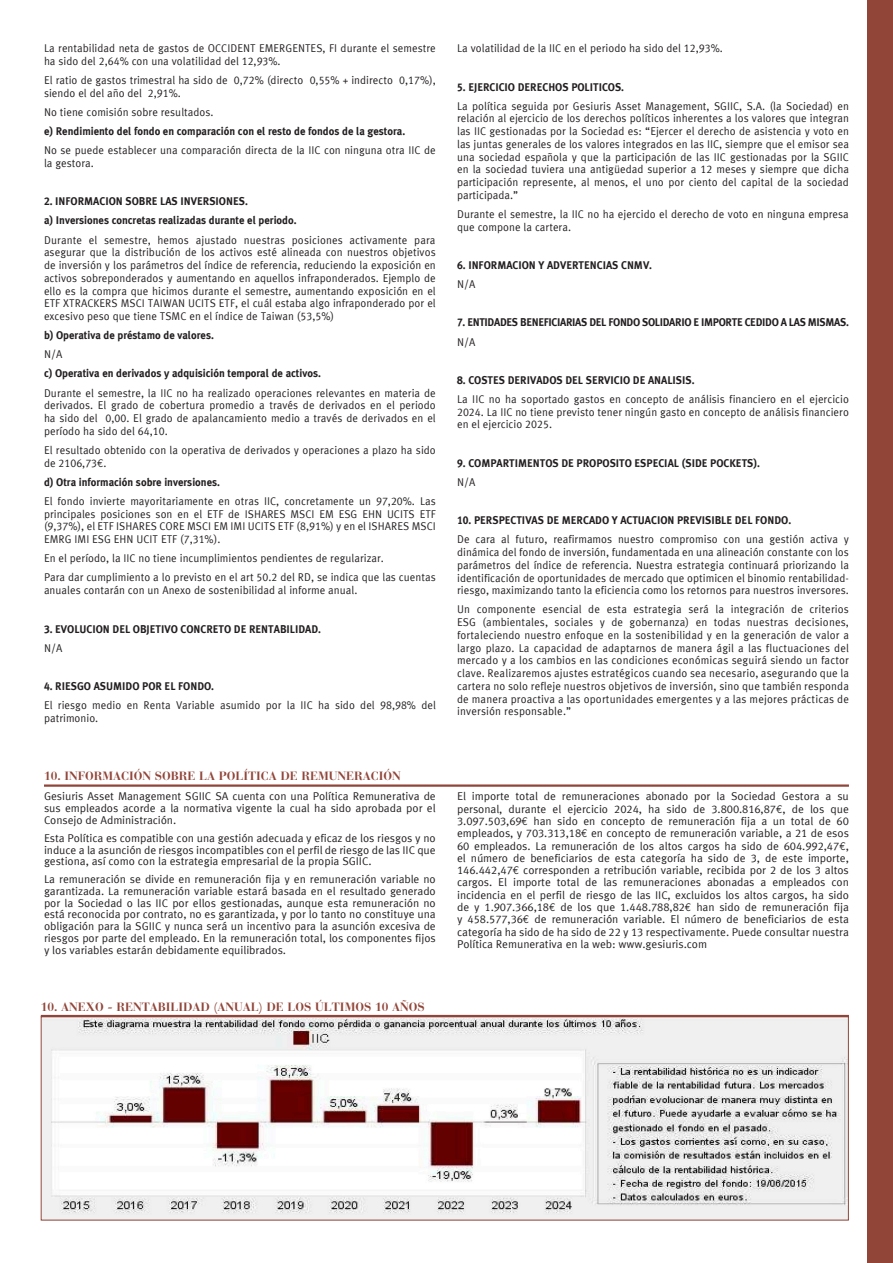
<style>
.page{position:relative;width:893px;height:1263px;background:#fff}
.page>*{position:absolute;margin:0;border:0;box-sizing:border-box;transform-origin:0 0}
.t1{font:700 12px "Bauer Bodoni";color:#914539}
.t2{font:11.25px/12.8px "Meta Korrespondenz";color:#231f20;scale:.95 1}
.t3{font:11.25px/12.3px "Meta Korrespondenz";color:#231f20;text-align:justify}
.t4{font:700 11.25px "Meta Korrespondenz";color:#231f20;scale:.95 1}
.t5{font:700 11.25px "Meta Korrespondenz";letter-spacing:-.03em;color:#231f20;scale:.95 1}
.s1{font-family:"Euro Mono"}
</style>
<div class="page">
<div style="left:867px;top:0;width:26px;height:1263px;background:#914539"></div>
<hr style="left:44px;top:784px;width:805px;height:3px;background:#914539">
<img style="left:43px;top:1018px;width:804px;height:200px">
<hr style="left:41px;top:1015px;width:808px;height:2px;background:#914539">
<p class="t2" style="left:44px;top:42px;width:414px">La rentabilidad neta de gastos de OCCIDENT EMERGENTES, FI durante el semestre ha sido del 2,64% con una volatilidad del 12,93%.</p>
<p class="t2" style="left:44px;top:74px;width:414px">El ratio de gastos trimestral ha sido de 0,72% (directo 0,55% + indirecto 0,17%), siendo el del año del 2,91%.</p>
<p class="t2" style="left:44px;top:106px;width:180px">No tiene comisión sobre resultados.</p>
<p class="t4" style="left:44px;top:125px;width:382px">e) Rendimiento del fondo en comparación con el resto de fondos de la gestora.</p>
<p class="t2" style="left:44px;top:144px;width:414px">No se puede establecer una comparación directa de la IIC con ninguna otra IIC de la gestora.</p>
<p class="t4" style="left:44px;top:195px;width:216px">2. INFORMACION SOBRE LAS INVERSIONES.</p>
<p class="t4" style="left:44px;top:214px;width:267px">a) Inversiones concretas realizadas durante el periodo.</p>
<p class="t2" style="left:44px;top:233px;width:414px;text-align:justify">Durante el semestre, hemos ajustado nuestras posiciones activamente para asegurar que la distribución de los activos esté alineada con nuestros objetivos de inversión y los parámetros del índice de referencia, reduciendo la exposición en activos sobreponderados y aumentando en aquellos infraponderados. Ejemplo de ello es la compra que hicimos durante el semestre, aumentando exposición en el ETF XTRACKERS MSCI TAIWAN UCITS ETF, el cuál estaba algo infraponderado por el excesivo peso que tiene TSMC en el índice de Taiwan (53,5%)</p>
<p class="t4" style="left:44px;top:329px;width:180px">b) Operativa de préstamo de valores.</p>
<p class="t2" style="left:44px;top:348px;width:21px">N/A</p>
<p class="t4" style="left:44px;top:367px;width:293px">c) Operativa en derivados y adquisición temporal de activos.</p>
<p class="t2" style="left:44px;top:386px;width:414px;text-align:justify">Durante el semestre, la IIC no ha realizado operaciones relevantes en materia de derivados. El grado de cobertura promedio a través de derivados en el periodo ha sido del 0,00. El grado de apalancamiento medio a través de derivados en el período ha sido del 64,10.</p>
<p class="t2" style="left:44px;top:443px;width:414px">El resultado obtenido con la operativa de derivados y operaciones a plazo ha sido de 2106,73<span class="s1">E</span>.</p>
<p class="t4" style="left:44px;top:475px;width:187px">d) Otra información sobre inversiones.</p>
<p class="t2" style="left:44px;top:495px;width:414px;text-align:justify">El fondo invierte mayoritariamente en otras IIC, concretamente un 97,20%. Las principales posiciones son en el ETF de ISHARES MSCI EM ESG EHN UCITS ETF (9,37%), el ETF ISHARES CORE MSCI EM IMI UCITS ETF (8,91%) y en el ISHARES MSCI EMRG IMI ESG EHN UCIT ETF (7,31%).</p>
<p class="t2" style="left:44px;top:552px;width:359px">En el período, la IIC no tiene incumplimientos pendientes de regularizar.</p>
<p class="t2" style="left:44px;top:571px;width:414px">Para dar cumplimiento a lo previsto en el art 50.2 del RD, se indica que las cuentas anuales contarán con un Anexo de sostenibilidad al informe anual.</p>
<p class="t4" style="left:44px;top:622px;width:293px">3. EVOLUCION DEL OBJETIVO CONCRETO DE RENTABILIDAD.</p>
<p class="t2" style="left:44px;top:641px;width:21px">N/A</p>
<p class="t4" style="left:44px;top:679px;width:181px">4. RIESGO ASUMIDO POR EL FONDO.</p>
<p class="t2" style="left:44px;top:699px;width:414px">El riesgo medio en Renta Variable asumido por la IIC ha sido del 98,98% del patrimonio.</p>
<p class="t1" style="left:44px;top:769px;width:358px">10. INFORMACIÓN SOBRE LA POLÍTICA DE REMUNERACIÓN</p>
<p class="t3" style="left:44px;top:790px;width:393px;line-height:11.7px">Gesiuris Asset Management SGIIC SA cuenta con una Política Remunerativa de sus empleados acorde a la normativa vigente la cual ha sido aprobada por el Consejo de Administración.</p>
<p class="t3" style="left:44px;top:832px;width:393px;line-height:11.7px">Esta Política es compatible con una gestión adecuada y eficaz de los riesgos y no induce a la asunción de riesgos incompatibles con el perfil de riesgo de las IIC que gestiona, así como con la estrategia empresarial de la propia SGIIC.</p>
<p class="t3" style="left:44px;top:873px;width:393px;line-height:11.7px">La remuneración se divide en remuneración fija y en remuneración variable no garantizada. La remuneración variable estará basada en el resultado generado por la Sociedad o las IIC por ellos gestionadas, aunque esta remuneración no está reconocida por contrato, no es garantizada, y por lo tanto no constituye una obligación para la SGIIC y nunca será un incentivo para la asunción excesiva de riesgos por parte del empleado. En la remuneración total, los componentes fijos y los variables estarán debidamente equilibrados.</p>
<p class="t1" style="left:41px;top:999px;width:385px">10. ANEXO - RENTABILIDAD (ANUAL) DE LOS ÚLTIMOS 10 AÑOS</p>
<p class="t2" style="left:457px;top:42px;width:281px">La volatilidad de la IIC en el periodo ha sido del 12,93%.</p>
<p class="t4" style="left:457px;top:80px;width:177px">5. EJERCICIO DERECHOS POLITICOS.</p>
<p class="t2" style="left:457px;top:99px;width:414px;text-align:justify">La política seguida por Gesiuris Asset Management, SGIIC, S.A. (la Sociedad) en relación al ejercicio de los derechos políticos inherentes a los valores que integran las IIC gestionadas por la Sociedad es: “Ejercer el derecho de asistencia y voto en las juntas generales de los valores integrados en las IIC, siempre que el emisor sea una sociedad española y que la participación de las IIC gestionadas por la SGIIC en la sociedad tuviera una antigüedad superior a 12 meses y siempre que dicha participación represente, al menos, el uno por ciento del capital de la sociedad participada.”</p>
<p class="t2" style="left:457px;top:208px;width:414px">Durante el semestre, la IIC no ha ejercido el derecho de voto en ninguna empresa que compone la cartera.</p>
<p class="t4" style="left:457px;top:259px;width:207px">6. INFORMACION Y ADVERTENCIAS CNMV.</p>
<p class="t2" style="left:457px;top:278px;width:21px">N/A</p>
<p class="t5" style="left:457px;top:316px;width:414px">7. ENTIDADES BENEFICIARIAS DEL FONDO SOLIDARIO E IMPORTE CEDIDO A LAS MISMAS.</p>
<p class="t2" style="left:457px;top:335px;width:21px">N/A</p>
<p class="t4" style="left:457px;top:373px;width:251px">8. COSTES DERIVADOS DEL SERVICIO DE ANALISIS.</p>
<p class="t2" style="left:457px;top:392px;width:414px;text-align:justify">La IIC no ha soportado gastos en concepto de análisis financiero en el ejercicio 2024. La IIC no tiene previsto tener ningún gasto en concepto de análisis financiero en el ejercicio 2025.</p>
<p class="t4" style="left:457px;top:456px;width:320px">9. COMPARTIMENTOS DE PROPOSITO ESPECIAL (SIDE POCKETS).</p>
<p class="t2" style="left:457px;top:475px;width:21px">N/A</p>
<p class="t4" style="left:457px;top:514px;width:353px">10. PERSPECTIVAS DE MERCADO Y ACTUACION PREVISIBLE DEL FONDO.</p>
<p class="t2" style="left:457px;top:533px;width:414px;text-align:justify">De cara al futuro, reafirmamos nuestro compromiso con una gestión activa y dinámica del fondo de inversión, fundamentada en una alineación constante con los parámetros del índice de referencia. Nuestra estrategia continuará priorizando la identificación de oportunidades de mercado que optimicen el binomio rentabilidad&shy;riesgo, maximizando tanto la eficiencia como los retornos para nuestros inversores.</p>
<p class="t2" style="left:457px;top:603px;width:414px;text-align:justify">Un componente esencial de esta estrategia será la integración de criterios ESG (ambientales, sociales y de gobernanza) en todas nuestras decisiones, fortaleciendo nuestro enfoque en la sostenibilidad y en la generación de valor a largo plazo. La capacidad de adaptarnos de manera ágil a las fluctuaciones del mercado y a los cambios en las condiciones económicas seguirá siendo un factor clave. Realizaremos ajustes estratégicos cuando sea necesario, asegurando que la cartera no solo refleje nuestros objetivos de inversión, sino que también responda de manera proactiva a las oportunidades emergentes y a las mejores prácticas de inversión responsable.”</p>
<p class="t3" style="left:457px;top:790px;width:393px">El importe total de remuneraciones abonado por la Sociedad Gestora a su personal, durante el ejercicio 2024, ha sido de 3.800.816,87<span class="s1">E</span>, de los que 3.097.503,69<span class="s1">E</span> han sido en concepto de remuneración fija a un total de 60 empleados, y 703.313,18<span class="s1">E</span> en concepto de remuneración variable, a 21 de esos 60 empleados. La remuneración de los altos cargos ha sido de 604.992,47<span class="s1">E</span>, el número de beneficiarios de esta categoría ha sido de 3, de este importe, 146.442,47<span class="s1">E</span> corresponden a retribución variable, recibida por 2 de los 3 altos cargos. El importe total de las remuneraciones abonadas a empleados con incidencia en el perfil de riesgo de las IIC, excluidos los altos cargos, ha sido de y 1.907.366,18<span class="s1">E</span> de los que 1.448.788,82<span class="s1">E</span> han sido de remuneración fija y 458.577,36<span class="s1">E</span> de remuneración variable. El número de beneficiarios de esta categoría ha sido de ha sido de 22 y 13 respectivamente. Puede consultar nuestra Política Remunerativa en la web: www.gesiuris.com</p>
</div>
